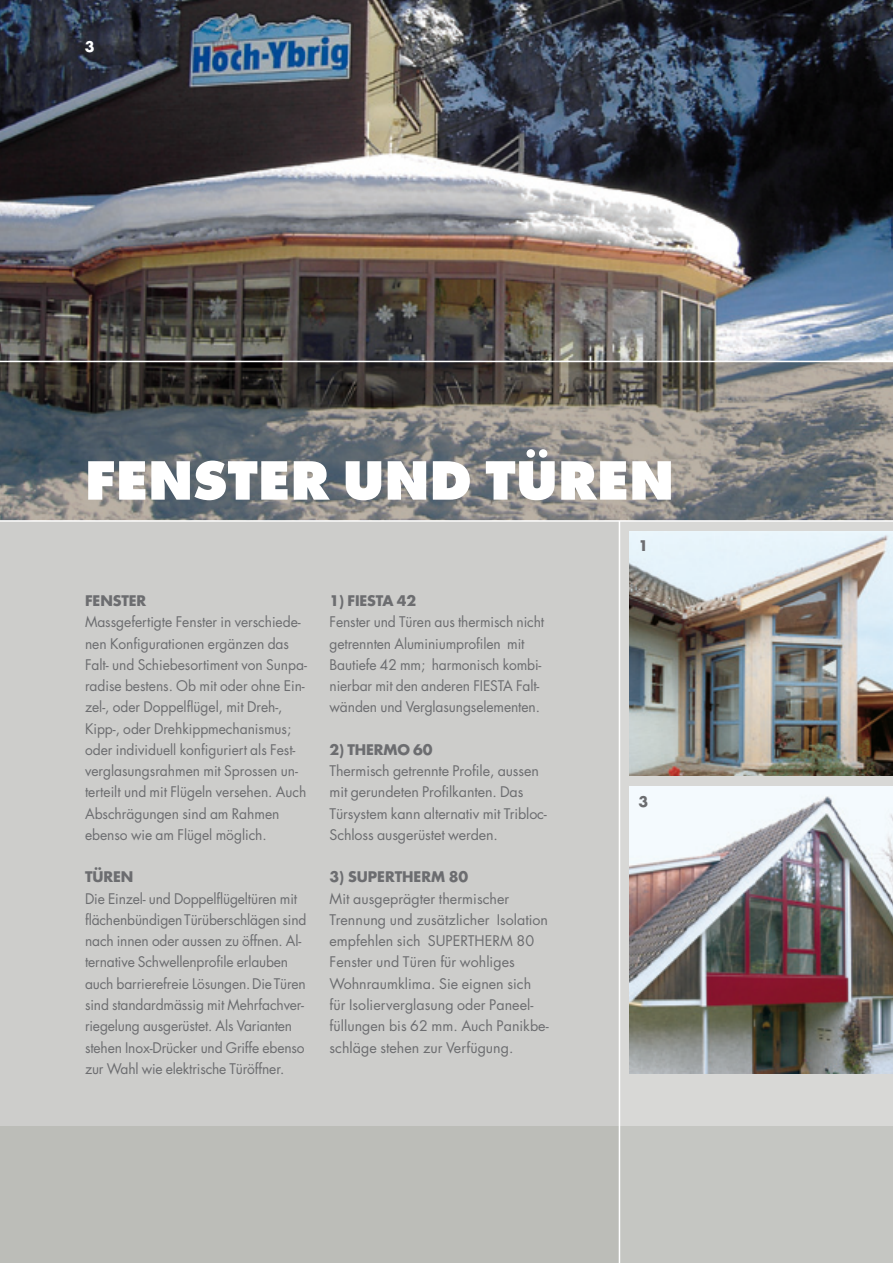
<style>
.page{position:relative;width:893px;height:1263px;background:#d8d8d6}
.page>*{position:absolute;margin:0;border:0;box-sizing:border-box;transform-origin:0 0}
.Head_2{font:800 51px "Futura";letter-spacing:.01em;color:#fff}
.Fliesstext{font:14.25px/21.3px "Futura";letter-spacing:-.01em;color:#6c6d70}
.Leadtext{font:700 14.25px "Futura";letter-spacing:-.01em;color:#6c6d70}
.Fliesstext-2{font:700 14.25px "Futura";letter-spacing:-.005em;color:#6c6d70}
.Nummerierungen{font:700 14.25px "Futura";color:#6c6d70}
.Nummerierungen-2{font:700 14.25px "Futura";color:#fff}
</style>
<div class="page">
<div style="left:0;top:1127px;width:893px;height:136px;background:#c5c6c2"></div>
<div style="left:0;top:521px;width:619px;height:742px;background:linear-gradient(to bottom,#d2d1d0,#c2c3bf)"></div>
<hr style="left:619px;top:521px;width:1px;height:742px;background:#fff">
<img style="left:629px;top:787px;width:264px;height:287px">
<img style="left:0;top:0;width:893px;height:361px">
<svg style="left:0;top:362px;width:893px;height:158px;background:#6e6f6f"></svg>
<hr style="left:0;top:520px;width:893px;height:2px;background:#fff">
<hr style="left:0;top:361px;width:893px;height:1px;background:#fff">
<img style="left:629px;top:532px;width:264px;height:244px">
<p class="Nummerierungen-2" style="left:85px;top:37px;width:11px">3</p>
<p class="Head_2" style="left:85px;top:449px;width:590px">FENSTER UND TÜREN</p>
<p class="Leadtext" style="left:85px;top:591px;width:63px">FENSTER</p>
<p class="Fliesstext" style="left:85px;top:611px;width:223px">Massgefertigte Fenster in verschiede&shy;nen Konfigurationen ergänzen das Falt- und Schiebesortiment von Sunpa&shy;radise bestens. Ob mit oder ohne Ein&shy;zel-, oder Doppelflügel, mit Dreh-, Kipp-, oder Drehkippmechanismus; oder individuell konfiguriert als Fest&shy;verglasungsrahmen mit Sprossen un&shy;terteilt und mit Flügeln versehen. Auch Abschrägungen sind am Rahmen ebenso wie am Flügel möglich.</p>
<p class="Leadtext" style="left:85px;top:867px;width:50px">TÜREN</p>
<p class="Fliesstext" style="left:85px;top:887px;width:223px">Die Einzel- und Doppelflügeltüren mit flächenbündigen Türüberschlägen sind nach innen oder aussen zu öffnen. Al&shy;ternative Schwellenprofile erlauben auch barrierefreie Lösungen. Die Türen sind standardmässig mit Mehrfachver&shy;riegelung ausgerüstet. Als Varianten stehen Inox-Drücker und Griffe ebenso zur Wahl wie elektrische Türöffner.</p>
<p class="Leadtext" style="left:330px;top:591px;width:88px">1) FIESTA 42</p>
<p class="Fliesstext" style="left:330px;top:611px;width:216px">Fenster und Türen aus thermisch nicht getrennten Aluminiumprofilen mit Bautiefe 42 mm; harmonisch kombi&shy;nierbar mit den anderen FIESTA Falt&shy;wänden und Verglasungselementen.</p>
<p class="Leadtext" style="left:330px;top:739px;width:105px">2) THERMO 60</p>
<p class="Fliesstext" style="left:330px;top:760px;width:219px">Thermisch getrennte Profile, aussen mit gerundeten Profilkanten. Das Türsystem kann alternativ mit Tribloc-Schloss ausgerüstet werden.</p>
<p class="Fliesstext-2" style="left:330px;top:867px;width:140px">3) SUPERTHERM 80</p>
<p class="Fliesstext" style="left:330px;top:887px;width:221px">Mit ausgeprägter thermischer<br>Trennung und zusätzlicher Isolation empfehlen sich SUPERTHERM 80<br>Fenster und Türen für wohliges<br>Wohnraumklima. Sie eignen sich für Isolierverglasung oder Paneel&shy;füllungen bis 62 mm. Auch Panikbe&shy;schläge stehen zur Verfügung.</p>
<p class="Nummerierungen" style="left:638px;top:536px;width:11px">1</p>
<p class="Nummerierungen" style="left:638px;top:791px;width:11px">3</p>
</div>
